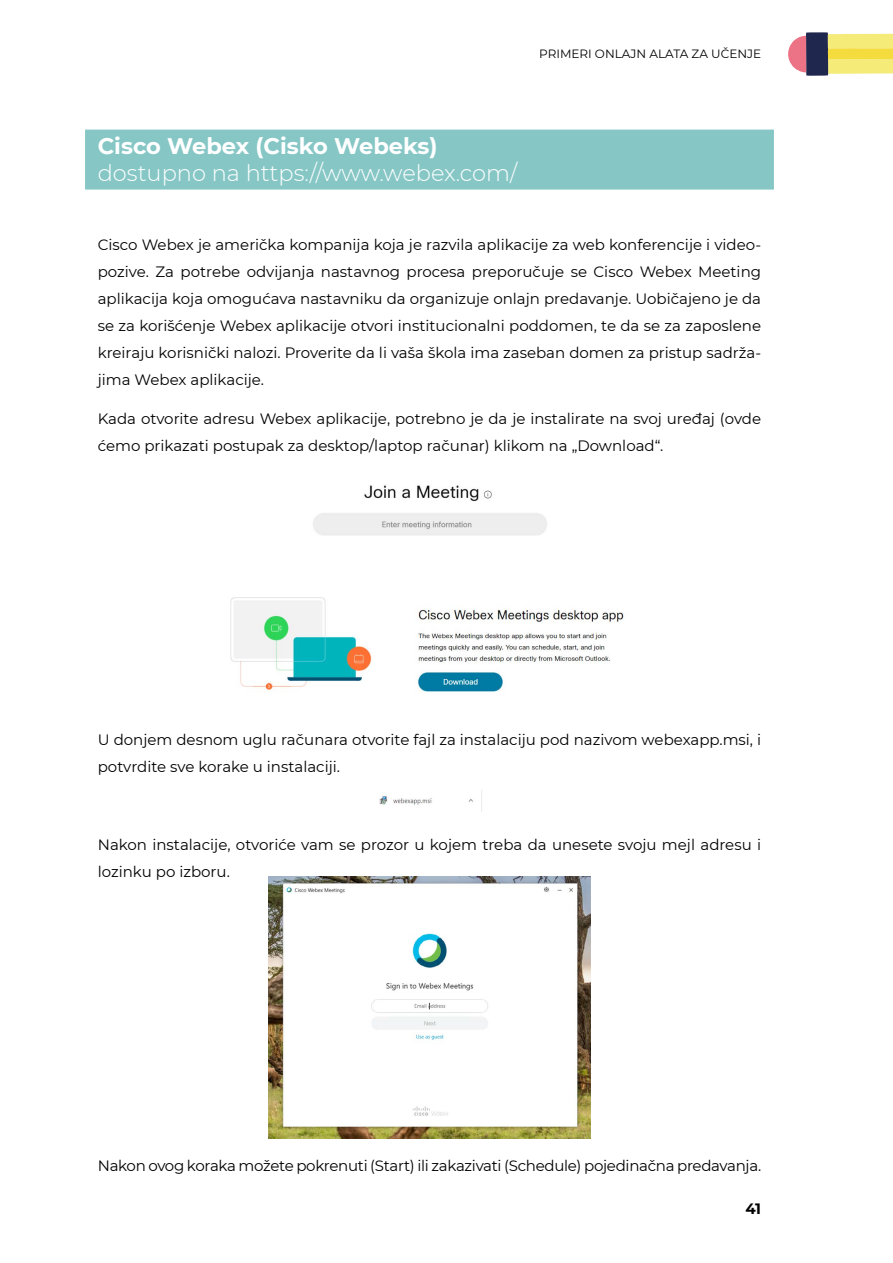
<style>
.page{position:relative;width:893px;height:1263px;background:#fff}
.page>*{position:absolute;margin:0;border:0;box-sizing:border-box;transform-origin:0 0}
.t1{font:300 22.5px "Montserrat";color:#fff}
.t2{font:700 22.5px "Montserrat";color:#fff}
.t3{font:15px/27px "Montserrat";color:#000}
.t4{font:15px "Montserrat";letter-spacing:-.02em;color:#000}
.t5{font:700 15px "Montserrat";color:#000}
.t6{font:12px "Montserrat";color:#000}
</style>
<div class="page">
<svg style="left:788px;top:32px;width:105px;height:44px;background:#c9b579"></svg>
<div style="left:85px;top:130px;width:689px;height:60px;background:#86c7c6"></div>
<img style="left:230px;top:485px;width:394px;height:207px">
<img style="left:379px;top:790px;width:103px;height:21px">
<img style="left:268px;top:877px;width:323px;height:262px">
<p class="t6" style="left:539px;top:46px;width:223px">PRIMERI ONLAJN ALATA ZA UČENJE</p>
<h1 class="t2" style="left:98px;top:129px;width:341px">Cisco Webex (Cisko Webeks)</h1>
<h1 class="t1" style="left:98px;top:157px;width:421px">dostupno na https://www.webex.com/</h1>
<p class="t3" style="left:98px;top:231px;width:665px;text-align:justify">Cisco Webex je američka kompanija koja je razvila aplikacije za web konferencije i video&shy;pozive. Za potrebe odvijanja nastavnog procesa preporučuje se Cisco Webex Meeting aplikacija koja omogućava nastavniku da organizuje onlajn predavanje. Uobičajeno je da se za korišćenje Webex aplikacije otvori institucionalni poddomen, te da se za zaposlene kreiraju korisnički nalozi. Proverite da li vaša škola ima zaseban domen za pristup sadrža&shy;jima Webex aplikacije.</p>
<p class="t3" style="left:98px;top:405px;width:665px">Kada otvorite adresu Webex aplikacije, potrebno je da je instalirate na svoj uređaj (ovde ćemo prikazati postupak za desktop/laptop računar) klikom na „Download“.</p>
<p class="t3" style="left:98px;top:726px;width:665px">U donjem desnom uglu računara otvorite fajl za instalaciju pod nazivom webexapp.msi, i potvrdite sve korake u instalaciji.</p>
<p class="t3" style="left:98px;top:831px;width:665px">Nakon instalacije, otvoriće vam se prozor u kojem treba da unesete svoju mejl adresu i lozinku po izboru.</p>
<p class="t4" style="left:98px;top:1155px;width:665px">Nakon ovog koraka možete pokrenuti (Start) ili zakazivati (Schedule) pojedinačna predavanja.</p>
<p class="t5" style="left:745px;top:1198px;width:17px">41</p>
</div>
